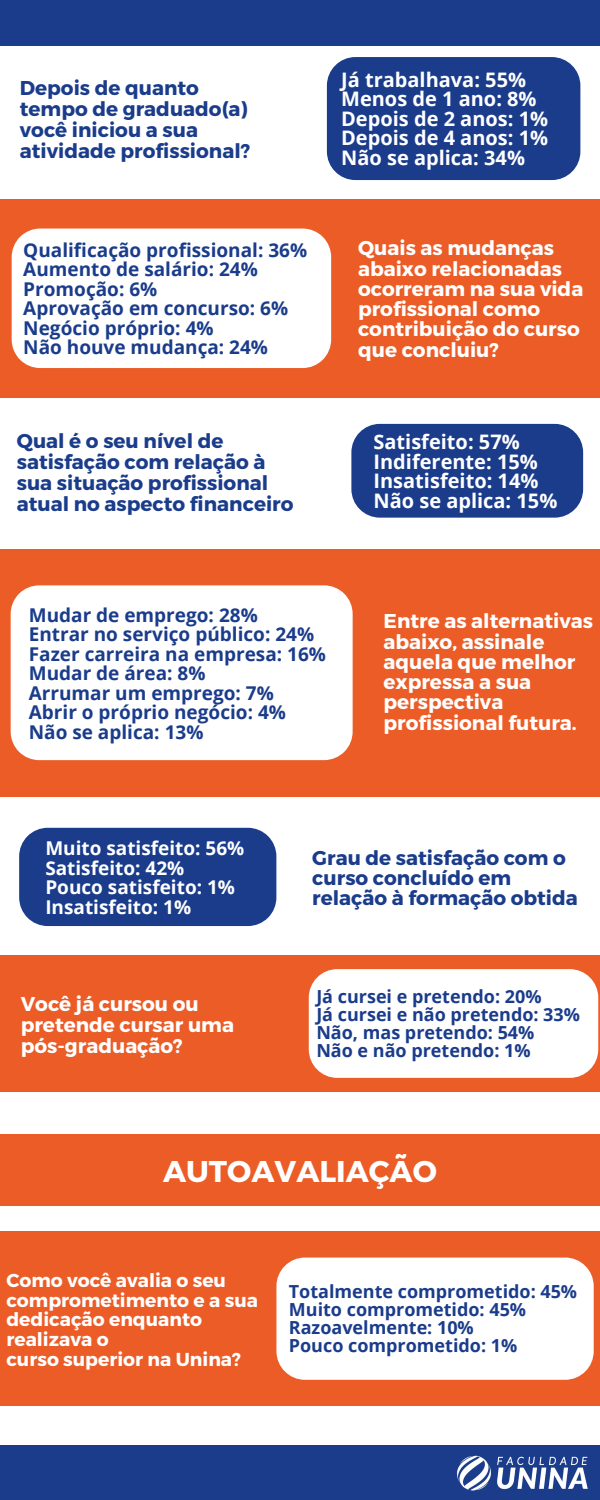
<style>
.page{position:relative;width:600px;height:1500px;background:#fff}
.page>*{position:absolute;margin:0;border:0;box-sizing:border-box;transform-origin:0 0}
.t1{font:700 30px "Montserrat";color:#fff}
.t2{font:700 20px/20.2px "Montserrat";color:#fff}
.t3{font:700 20px/21px "Montserrat";color:#1a3c8b}
.t4{font:700 20px/19.5px "Open Sans";color:#fff}
.t5{font:700 19px/19.5px "Open Sans";color:#1a3c8b}
.t6{font:700 19px/19.5px "Open Sans";color:#fff}
.t7{font:700 18.7px/19.7px "Montserrat";color:#fff}
.t8{font:700 18px/18px "Open Sans";color:#1a3c8b}
</style>
<div class="page">
<div style="left:0;top:1445px;width:600px;height:55px;background:#1a3c8b"></div>
<img style="left:457px;top:1455px;width:131px;height:36px">
<div style="left:0;top:0;width:600px;height:45px;background:#1a3c8b"></div>
<div style="left:327px;top:57px;width:253px;height:123px;background:#1a3c8b;border-radius:29px"></div>
<div style="left:0;top:199px;width:600px;height:199px;background:#eb5c27"></div>
<div style="left:12px;top:229px;width:319px;height:139px;background:#fff"></div>
<div style="left:351px;top:424px;width:232px;height:94px;background:#1a3c8b;border-radius:28px"></div>
<div style="left:0;top:549px;width:600px;height:248px;background:#eb5c27"></div>
<div style="left:11px;top:585px;width:342px;height:175px;background:#fff"></div>
<div style="left:0;top:1134px;width:600px;height:72px;background:#eb5c27"></div>
<div style="left:0;top:955px;width:600px;height:137px;background:#eb5c27"></div>
<div style="left:309px;top:969px;width:289px;height:109px;background:#fff;border-radius:29px"></div>
<div style="left:0;top:1231px;width:600px;height:175px;background:#eb5c27"></div>
<div style="left:276px;top:1258px;width:318px;height:122px;background:#fff;border-radius:29px"></div>
<div style="left:19px;top:828px;width:257px;height:98px;background:#1a3c8b"></div>
<p class="t3" style="left:20px;top:77px;width:232px">Depois de quanto tempo de graduado(a) você iniciou a sua atividade profissional?</p>
<p class="t4" style="left:341px;top:69px;width:208px">Já trabalhava: 55%<br>Menos de 1 ano: 8%<br>Depois de 2 anos: 1%<br>Depois de 4 anos: 1%<br>Não se aplica: 34%</p>
<p class="t5" style="left:23px;top:240px;width:285px">Qualificação profissional: 36%<br>Aumento de salário: 24%<br>Promoção: 6%<br>Aprovação em concurso: 6%<br>Negócio próprio: 4%<br>Não houve mudança: 24%</p>
<p class="t2" style="left:358px;top:237px;width:227px">Quais as mudanças abaixo relacionadas ocorreram na sua vida profissional como contribuição do curso que concluiu?</p>
<p class="t3" style="left:17px;top:429px;width:278px">Qual é o seu nível de satisfação com relação à sua situação profissional atual no aspecto financeiro</p>
<p class="t4" style="left:374px;top:432px;width:185px">Satisfeito: 57%<br>Indiferente: 15%<br>Insatisfeito: 14%<br>Não se aplica: 15%</p>
<p class="t5" style="left:29px;top:605px;width:299px">Mudar de emprego: 28%<br>Entrar no serviço público: 24%<br>Fazer carreira na empresa: 16%<br>Mudar de área: 8%<br>Arrumar um emprego: 7%<br>Abrir o próprio negócio: 4%<br>Não se aplica: 13%</p>
<p class="t2" style="left:384px;top:610px;width:211px">Entre as alternativas abaixo, assinale aquela que melhor expressa a sua perspectiva profissional futura.</p>
<p class="t6" style="left:45px;top:838px;width:201px">Muito satisfeito: 56%<br>Satisfeito: 42%<br>Pouco satisfeito: 1%<br>Insatisfeito: 1%</p>
<p class="t3" style="left:312px;top:846px;width:267px;line-height:20.2px">Grau de satisfação com o curso concluído em relação à formação obtida</p>
<p class="t2" style="left:21px;top:992px;width:215px;line-height:21px">Você já cursou ou pretende cursar uma pós-graduação?</p>
<p class="t8" style="left:316px;top:987px;width:265px">Já cursei e pretendo: 20%<br>Já cursei e não pretendo: 33%<br>Não, mas pretendo: 54%<br>Não e não pretendo: 1%</p>
<h1 class="t1" style="left:163px;top:1152px;width:275px">AUTOAVALIAÇÃO</h1>
<p class="t7" style="left:6px;top:1269px;width:253px">Como você avalia o seu comprometimento e a sua dedicação enquanto realizava o<br>curso superior na Unina?</p>
<p class="t8" style="left:289px;top:1282px;width:290px">Totalmente comprometido: 45%<br>Muito comprometido: 45%<br>Razoavelmente: 10%<br>Pouco comprometido: 1%</p>
</div>
